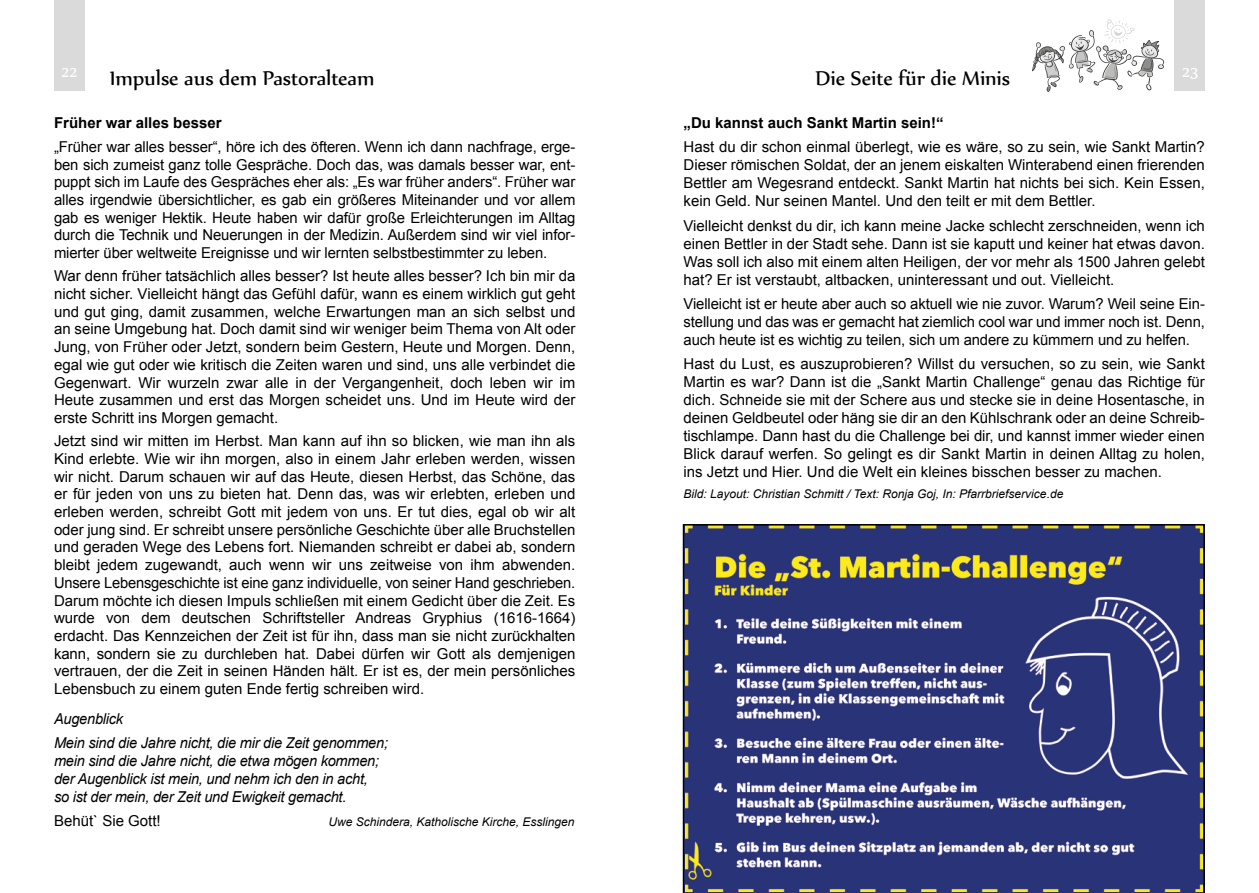
<style>
.page{position:relative;width:1259px;height:893px;background:#fff}
.page>*{position:absolute;margin:0;border:0;box-sizing:border-box;transform-origin:0 0}
.t1{font:24px "Nyala";color:#000}
.t2{font:18px "Nyala";color:#fff}
.t3{font:15px/17.7px "Arial";color:#000;text-align:justify}
.t4{font:italic 15px/18px "Arial";letter-spacing:-.015em;color:#000}
.t5{font:700 15px "Arial";color:#000}
.t6{font:italic 12px "Arial";color:#000}
</style>
<div class="page">
<div style="left:54px;top:0;width:31px;height:90px;background:#dadada"></div>
<div style="left:1174px;top:0;width:31px;height:90px;background:#dadada"></div>
<svg style="left:683px;top:524px;width:522px;height:369px;background:#434a7d"></svg>
<svg style="left:1032px;top:19px;width:132px;height:73px"></svg>
<p class="t2" style="left:62px;top:61px;width:17px">22</p>
<h1 class="t1" style="left:110px;top:63px;width:266px">Impulse aus dem Pastoralteam</h1>
<p class="t2" style="left:1182px;top:61px;width:18px">23</p>
<p class="t5" style="left:54px;top:113px;width:169px">Früher war alles besser</p>
<p class="t3" style="left:54px;top:138px;width:523px">„Früher war alles besser“, höre ich des öfteren. Wenn ich dann nachfrage, erge&shy;ben sich zumeist ganz tolle Gespräche. Doch das, was damals besser war, ent&shy;puppt sich im Laufe des Gespräches eher als: „Es war früher anders“. Früher war alles irgendwie übersichtlicher, es gab ein größeres Miteinander und vor allem gab es weniger Hektik. Heute haben wir dafür große Erleichterungen im Alltag durch die Technik und Neuerungen in der Medizin. Außerdem sind wir viel infor&shy;mierter über weltweite Ereignisse und wir lernten selbstbestimmter zu leben.</p>
<p class="t3" style="left:54px;top:267px;width:523px">War denn früher tatsächlich alles besser? Ist heute alles besser? Ich bin mir da nicht sicher. Vielleicht hängt das Gefühl dafür, wann es einem wirklich gut geht und gut ging, damit zusammen, welche Erwartungen man an sich selbst und an seine Umgebung hat. Doch damit sind wir weniger beim Thema von Alt oder Jung, von Früher oder Jetzt, sondern beim Gestern, Heute und Morgen. Denn, egal wie gut oder wie kritisch die Zeiten waren und sind, uns alle verbindet die Gegenwart. Wir wurzeln zwar alle in der Vergangenheit, doch leben wir im Heute zusammen und erst das Morgen scheidet uns. Und im Heute wird der erste Schritt ins Morgen gemacht.</p>
<p class="t3" style="left:54px;top:432px;width:523px">Jetzt sind wir mitten im Herbst. Man kann auf ihn so blicken, wie man ihn als Kind erlebte. Wie wir ihn morgen, also in einem Jahr erleben werden, wissen wir nicht. Darum schauen wir auf das Heute, diesen Herbst, das Schöne, das er für jeden von uns zu bieten hat. Denn das, was wir erlebten, erleben und erleben werden, schreibt Gott mit jedem von uns. Er tut dies, egal ob wir alt oder jung sind. Er schreibt unsere persönliche Geschichte über alle Bruchstellen und geraden Wege des Lebens fort. Niemanden schreibt er dabei ab, sondern bleibt jedem zugewandt, auch wenn wir uns zeitweise von ihm abwenden.<br>Unsere Lebensgeschichte ist eine ganz individuelle, von seiner Hand geschrieben.<br>Darum möchte ich diesen Impuls schließen mit einem Gedicht über die Zeit. Es wurde von dem deutschen Schriftsteller Andreas Gryphius (1616-1664) erdacht. Das Kennzeichen der Zeit ist für ihn, dass man sie nicht zurückhalten kann, sondern sie zu durchleben hat. Dabei dürfen wir Gott als demjenigen vertrauen, der die Zeit in seinen Händen hält. Er ist es, der mein persönliches Lebensbuch zu einem guten Ende fertig schreiben wird.</p>
<p class="t4" style="left:54px;top:707px;width:335px;line-height:24.3px">Augenblick<br>Mein sind die Jahre nicht, die mir die Zeit genommen;</p>
<p class="t4" style="left:54px;top:752px;width:327px">mein sind die Jahre nicht, die etwa mögen kommen; der Augenblick ist mein, und nehm ich den in acht, so ist der mein, der Zeit und Ewigkeit gemacht.</p>
<p class="t3" style="left:54px;top:812px;width:108px">Behüt` Sie Gott!</p>
<p class="t6" style="left:328px;top:814px;width:248px">Uwe Schindera, Katholische Kirche, Esslingen</p>
<h1 class="t1" style="left:815px;top:63px;width:196px">Die Seite für die Minis</h1>
<p class="t5" style="left:683px;top:113px;width:262px">„Du kannst auch Sankt Martin sein!“</p>
<p class="t3" style="left:683px;top:138px;width:523px">Hast du dir schon einmal überlegt, wie es wäre, so zu sein, wie Sankt Martin?<br>Dieser römischen Soldat, der an jenem eiskalten Winterabend einen frierenden Bettler am Wegesrand entdeckt. Sankt Martin hat nichts bei sich. Kein Essen, kein Geld. Nur seinen Mantel. Und den teilt er mit dem Bettler.</p>
<p class="t3" style="left:683px;top:216px;width:523px">Vielleicht denkst du dir, ich kann meine Jacke schlecht zerschneiden, wenn ich einen Bettler in der Stadt sehe. Dann ist sie kaputt und keiner hat etwas davon.<br>Was soll ich also mit einem alten Heiligen, der vor mehr als 1500 Jahren gelebt hat? Er ist verstaubt, altbacken, uninteressant und out. Vielleicht.</p>
<p class="t3" style="left:683px;top:295px;width:523px">Vielleicht ist er heute aber auch so aktuell wie nie zuvor. Warum? Weil seine Ein&shy;stellung und das was er gemacht hat ziemlich cool war und immer noch ist. Denn, auch heute ist es wichtig zu teilen, sich um andere zu kümmern und zu helfen.</p>
<p class="t3" style="left:683px;top:355px;width:523px">Hast du Lust, es auszuprobieren? Willst du versuchen, so zu sein, wie Sankt Martin es war? Dann ist die „Sankt Martin Challenge“ genau das Richtige für dich. Schneide sie mit der Schere aus und stecke sie in deine Hosentasche, in deinen Geldbeutel oder häng sie dir an den Kühlschrank oder an deine Schreib&shy;tischlampe. Dann hast du die Challenge bei dir, und kannst immer wieder einen Blick darauf werfen. So gelingt es dir Sankt Martin in deinen Alltag zu holen, ins Jetzt und Hier. Und die Welt ein kleines bisschen besser zu machen.</p>
<p class="t6" style="left:683px;top:486px;width:381px">Bild: Layout: Christian Schmitt / Text: Ronja Goj, In: Pfarrbriefservice.de</p>
</div>
